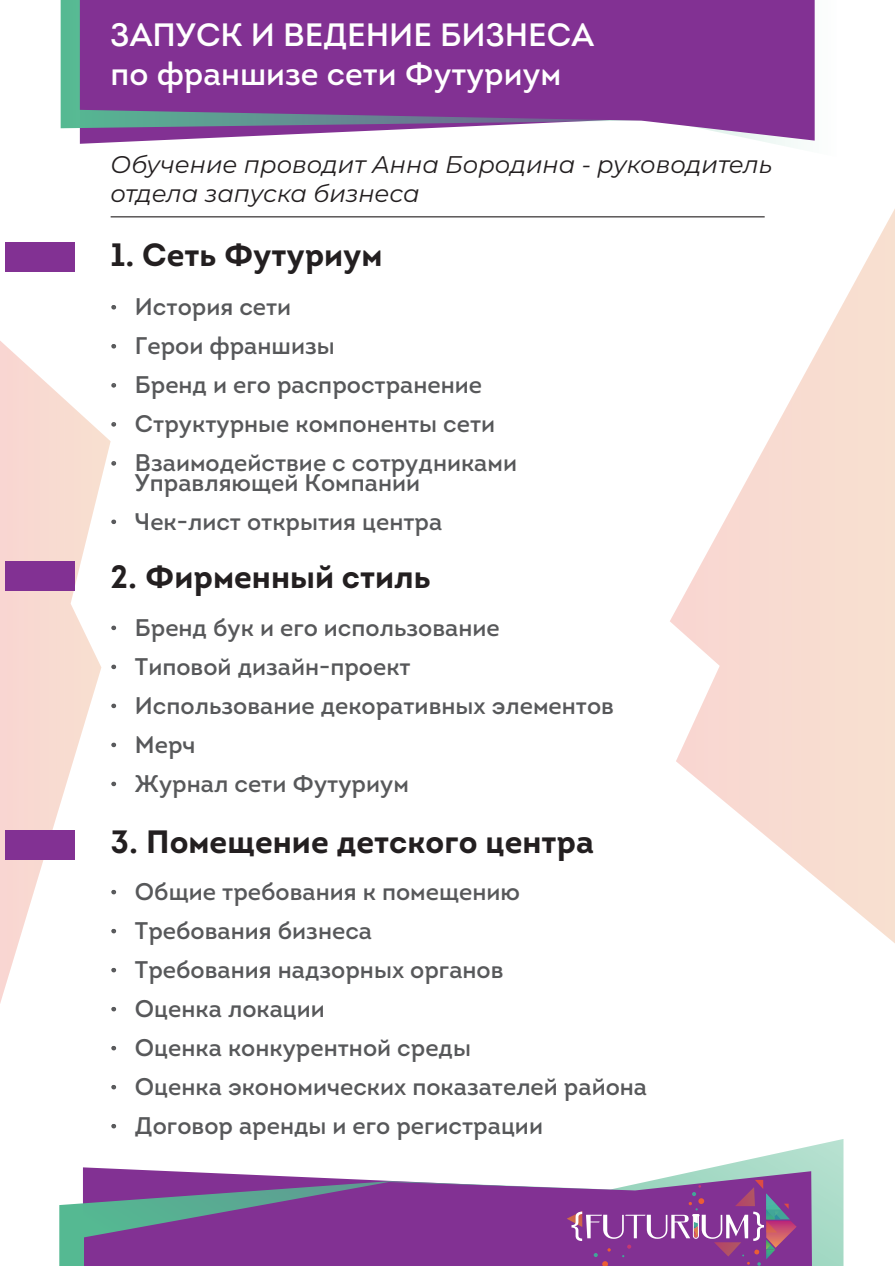
<style>
.page{position:relative;width:895px;height:1266px;background:#fff}
.page>*{position:absolute;margin:0;border:0;box-sizing:border-box;transform-origin:0 0}
.t1{font:700 32.25px "Intro";color:#231f20}
.t2{font:32.25px/38.7px "Intro";color:#fff}
.t3{font:24px/39px "Intro";color:#57585a}
.t4{font:italic 100 24px/29px "Montserrat";color:#231f20}
</style>
<div class="page">
<svg style="left:59px;top:1139px;width:784px;height:127px"></svg>
<svg style="left:84px;top:1171px;width:728px;height:95px;background:#89549d"></svg>
<svg style="left:61px;top:0;width:733px;height:148px"></svg>
<svg style="left:80px;top:0;width:735px;height:141px;background:#89449a"></svg>
<svg style="left:0;top:341px;width:111px;height:663px"></svg>
<svg style="left:670px;top:209px;width:225px;height:734px"></svg>
<svg style="left:567px;top:1180px;width:230px;height:86px;background:#914e9b"></svg>
<svg style="left:111px;top:305px;width:6px;height:5px"></svg>
<svg style="left:110px;top:343px;width:7px;height:7px"></svg>
<svg style="left:110px;top:382px;width:7px;height:7px"></svg>
<svg style="left:110px;top:421px;width:7px;height:7px"></svg>
<svg style="left:110px;top:460px;width:7px;height:7px"></svg>
<svg style="left:110px;top:518px;width:7px;height:7px"></svg>
<svg style="left:110px;top:624px;width:7px;height:7px"></svg>
<svg style="left:110px;top:663px;width:7px;height:7px"></svg>
<svg style="left:110px;top:702px;width:7px;height:7px"></svg>
<svg style="left:110px;top:741px;width:7px;height:7px"></svg>
<svg style="left:110px;top:780px;width:7px;height:7px"></svg>
<svg style="left:110px;top:888px;width:7px;height:7px"></svg>
<svg style="left:110px;top:927px;width:7px;height:7px"></svg>
<svg style="left:110px;top:966px;width:7px;height:7px"></svg>
<svg style="left:111px;top:1006px;width:6px;height:6px"></svg>
<svg style="left:111px;top:1046px;width:6px;height:5px"></svg>
<svg style="left:111px;top:1085px;width:6px;height:5px"></svg>
<svg style="left:111px;top:1124px;width:6px;height:5px"></svg>
<hr style="left:111px;top:216px;width:654px;height:1px;background:#231f20">
<div style="left:5px;top:243px;width:70px;height:29px;background:#823193"></div>
<div style="left:5px;top:561px;width:70px;height:29px;background:#823193"></div>
<div style="left:5px;top:830px;width:70px;height:29px;background:#823193"></div>
<h1 class="t2" style="left:111px;top:16px;width:485px">ЗАПУСК И ВЕДЕНИЕ БИЗНЕСА по франшизе сети Футуриум</h1>
<p class="t4" style="left:111px;top:150px;width:663px">Обучение проводит Анна Бородина - руководитель отдела запуска бизнеса</p>
<h1 class="t1" style="left:111px;top:234px;width:273px">1. Сеть Футуриум</h1>
<p class="t3" style="left:111px;top:287px;width:408px">. История сети<br>. Герои франшизы<br>. Бренд и его распространение<br>. Структурные компоненты сети<br>. Взаимодействие с сотрудниками</p>
<p class="t3" style="left:111px;top:463px;width:333px;text-align:center">Управляющей Компании<br>. Чек-лист открытия центра</p>
<h1 class="t1" style="left:111px;top:556px;width:321px">2. Фирменный стиль</h1>
<p class="t3" style="left:111px;top:608px;width:505px">. Бренд бук и его использование<br>. Типовой дизайн-проект<br>. Использование декоративных элементов . Мерч<br>. Журнал сети Футуриум</p>
<h1 class="t1" style="left:111px;top:820px;width:485px">3. Помещение детского центра</h1>
<p class="t3" style="left:111px;top:872px;width:538px">. Общие требования к помещению<br>. Требования бизнеса<br>. Требования надзорных органов<br>. Оценка локации<br>. Оценка конкурентной среды<br>. Оценка экономических показателей района . Договор аренды и его регистрации</p>
</div>
